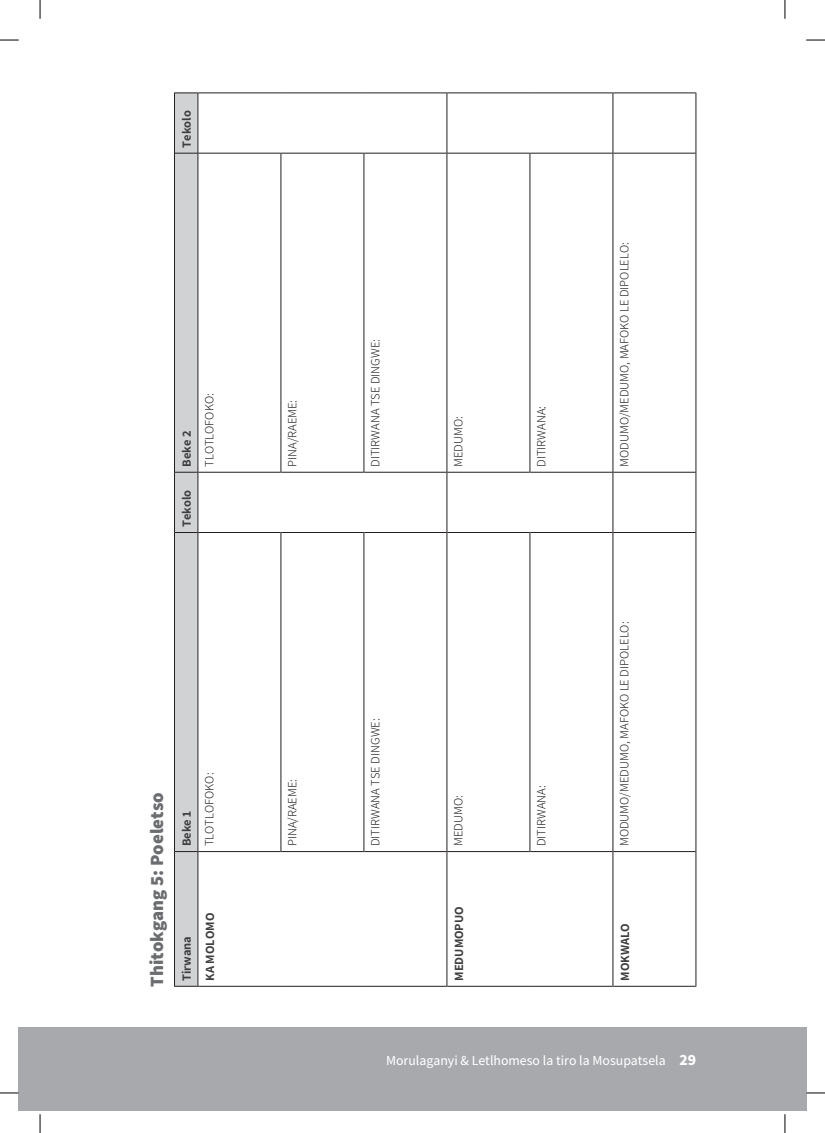
<style>
.page{position:relative;width:825px;height:1133px;background:#fff}
.page>*{position:absolute;margin:0;border:0;box-sizing:border-box;transform-origin:0 0}
.t1{font:800 18.75px "Assistant";color:#6c6d70}
.t2{font:500 13.75px "Assistant";color:#fff}
.t3{font:300 12.5px "Assistant";color:#231f20}
.t4{font:700 12.5px "Assistant";color:#3e3e3f}
.s1{font-family:"Noto Sans JP";font-weight:900}
</style>
<div class="page">
<div style="left:40px;top:1027px;width:765px;height:83px;background:#a8a9ad"></div>
<div style="left:19px;top:1027px;width:21px;height:83px;background:#a8a9ad"></div>
<svg style="left:198px;top:94px;width:497px;height:891px"></svg>
<hr style="left:198px;top:851px;width:82px;height:1px;background:#231f20">
<hr style="left:198px;top:532px;width:82px;height:1px;background:#231f20">
<hr style="left:198px;top:472px;width:82px;height:1px;background:#231f20">
<hr style="left:198px;top:153px;width:82px;height:1px;background:#231f20">
<hr style="left:198px;top:93px;width:83px;height:1px;background:#231f20">
<hr style="left:280px;top:532px;width:1px;height:319px;background:#231f20">
<hr style="left:281px;top:851px;width:82px;height:1px;background:#231f20">
<hr style="left:281px;top:532px;width:82px;height:1px;background:#231f20">
<hr style="left:280px;top:153px;width:1px;height:319px;background:#231f20">
<hr style="left:281px;top:472px;width:82px;height:1px;background:#231f20">
<hr style="left:281px;top:153px;width:82px;height:1px;background:#231f20">
<hr style="left:281px;top:93px;width:83px;height:1px;background:#231f20">
<hr style="left:363px;top:532px;width:1px;height:319px;background:#231f20">
<hr style="left:364px;top:851px;width:82px;height:1px;background:#231f20">
<hr style="left:364px;top:532px;width:82px;height:1px;background:#231f20">
<hr style="left:363px;top:153px;width:1px;height:319px;background:#231f20">
<hr style="left:364px;top:472px;width:82px;height:1px;background:#231f20">
<hr style="left:364px;top:153px;width:82px;height:1px;background:#231f20">
<hr style="left:364px;top:93px;width:82px;height:1px;background:#231f20">
<hr style="left:446px;top:851px;width:1px;height:135px;background:#231f20">
<hr style="left:446px;top:532px;width:1px;height:319px;background:#231f20">
<hr style="left:447px;top:851px;width:82px;height:1px;background:#231f20">
<hr style="left:446px;top:472px;width:1px;height:60px;background:#231f20">
<hr style="left:447px;top:532px;width:82px;height:1px;background:#231f20">
<hr style="left:446px;top:153px;width:1px;height:319px;background:#231f20">
<hr style="left:447px;top:472px;width:82px;height:1px;background:#231f20">
<hr style="left:446px;top:93px;width:1px;height:60px;background:#231f20">
<hr style="left:447px;top:153px;width:82px;height:1px;background:#231f20">
<hr style="left:447px;top:93px;width:82px;height:1px;background:#231f20">
<hr style="left:529px;top:532px;width:1px;height:319px;background:#231f20">
<hr style="left:530px;top:851px;width:82px;height:1px;background:#231f20">
<hr style="left:530px;top:532px;width:82px;height:1px;background:#231f20">
<hr style="left:529px;top:153px;width:1px;height:319px;background:#231f20">
<hr style="left:530px;top:472px;width:82px;height:1px;background:#231f20">
<hr style="left:530px;top:153px;width:82px;height:1px;background:#231f20">
<hr style="left:529px;top:93px;width:83px;height:1px;background:#231f20">
<hr style="left:612px;top:851px;width:1px;height:135px;background:#231f20">
<hr style="left:612px;top:532px;width:1px;height:319px;background:#231f20">
<hr style="left:613px;top:851px;width:82px;height:1px;background:#231f20">
<hr style="left:612px;top:472px;width:1px;height:60px;background:#231f20">
<hr style="left:613px;top:532px;width:82px;height:1px;background:#231f20">
<hr style="left:612px;top:153px;width:1px;height:319px;background:#231f20">
<hr style="left:613px;top:472px;width:82px;height:1px;background:#231f20">
<hr style="left:612px;top:93px;width:1px;height:60px;background:#231f20">
<hr style="left:613px;top:153px;width:82px;height:1px;background:#231f20">
<hr style="left:613px;top:93px;width:82px;height:1px;background:#231f20">
<hr style="left:695px;top:851px;width:1px;height:135px;background:#231f20">
<hr style="left:695px;top:532px;width:1px;height:319px;background:#231f20">
<hr style="left:695px;top:472px;width:1px;height:60px;background:#231f20">
<hr style="left:695px;top:153px;width:1px;height:319px;background:#231f20">
<hr style="left:695px;top:93px;width:1px;height:60px;background:#231f20">
<hr style="left:198px;top:985px;width:83px;height:1px;background:#231f20">
<hr style="left:281px;top:985px;width:83px;height:1px;background:#231f20">
<hr style="left:364px;top:985px;width:82px;height:1px;background:#231f20">
<hr style="left:447px;top:985px;width:82px;height:1px;background:#231f20">
<hr style="left:529px;top:985px;width:83px;height:1px;background:#231f20">
<hr style="left:613px;top:985px;width:82px;height:1px;background:#231f20">
<svg style="left:174px;top:93px;width:24px;height:893px;background:#c5c6c7"></svg>
<hr style="left:197px;top:851px;width:1px;height:135px;background:#231f20">
<svg style="left:0;top:39px;width:19px;height:2px"></svg>
<svg style="left:806px;top:39px;width:18px;height:2px"></svg>
<svg style="left:0;top:1092px;width:19px;height:1px"></svg>
<svg style="left:805px;top:1092px;width:19px;height:1px"></svg>
<svg style="left:39px;top:0;width:2px;height:19px"></svg>
<svg style="left:39px;top:1114px;width:2px;height:18px"></svg>
<svg style="left:784px;top:0;width:1px;height:19px"></svg>
<svg style="left:784px;top:1114px;width:1px;height:18px"></svg>
<p class="t4" style="left:178px;top:148px;width:39px;rotate:-90deg">Tekolo</p>
<p class="t4" style="left:178px;top:467px;width:38px;rotate:-90deg">Beke 2</p>
<p class="t4" style="left:178px;top:527px;width:39px;rotate:-90deg">Tekolo</p>
<p class="t3" style="left:201px;top:467px;width:75px;rotate:-90deg">TLOTLOFOKO:</p>
<h1 class="t1" style="left:144px;top:986px;width:196px;rotate:-90deg">Thitokgang 5: Poeletso</h1>
<p class="t4" style="left:178px;top:846px;width:37px;rotate:-90deg">Beke 1</p>
<p class="t3" style="left:201px;top:846px;width:75px;rotate:-90deg">TLOTLOFOKO:</p>
<p class="t4" style="left:178px;top:980px;width:46px;rotate:-90deg">Tirwana</p>
<p class="t4" style="left:201px;top:980px;width:70px;rotate:-90deg">KA MOLOMO</p>
<p class="t3" style="left:283px;top:467px;width:69px;rotate:-90deg">PINA/RAEME:</p>
<p class="t3" style="left:283px;top:846px;width:69px;rotate:-90deg">PINA/RAEME:</p>
<p class="t3" style="left:366px;top:467px;width:129px;rotate:-90deg">DITIRWANA TSE DINGWE:</p>
<p class="t3" style="left:366px;top:846px;width:129px;rotate:-90deg">DITIRWANA TSE DINGWE:</p>
<p class="t3" style="left:449px;top:467px;width:52px;rotate:-90deg">MEDUMO:</p>
<p class="t3" style="left:449px;top:846px;width:52px;rotate:-90deg">MEDUMO:</p>
<p class="t4" style="left:450px;top:980px;width:76px;rotate:-90deg">MEDUMOPUO</p>
<p class="t3" style="left:532px;top:467px;width:62px;rotate:-90deg">DITIRWANA:</p>
<p class="t3" style="left:532px;top:846px;width:62px;rotate:-90deg">DITIRWANA:</p>
<p class="t3" style="left:615px;top:467px;width:226px;rotate:-90deg">MODUMO/MEDUMO, MAFOKO LE DIPOLELO:</p>
<p class="t3" style="left:615px;top:846px;width:226px;rotate:-90deg">MODUMO/MEDUMO, MAFOKO LE DIPOLELO:</p>
<p class="t4" style="left:616px;top:980px;width:59px;rotate:-90deg">MOKWALO</p>
<p class="t2" style="left:386px;top:1050px;width:311px">Morulaganyi &amp; Letlhomeso la tiro la Mosupatsela <span class="s1">29</span></p>
</div>
